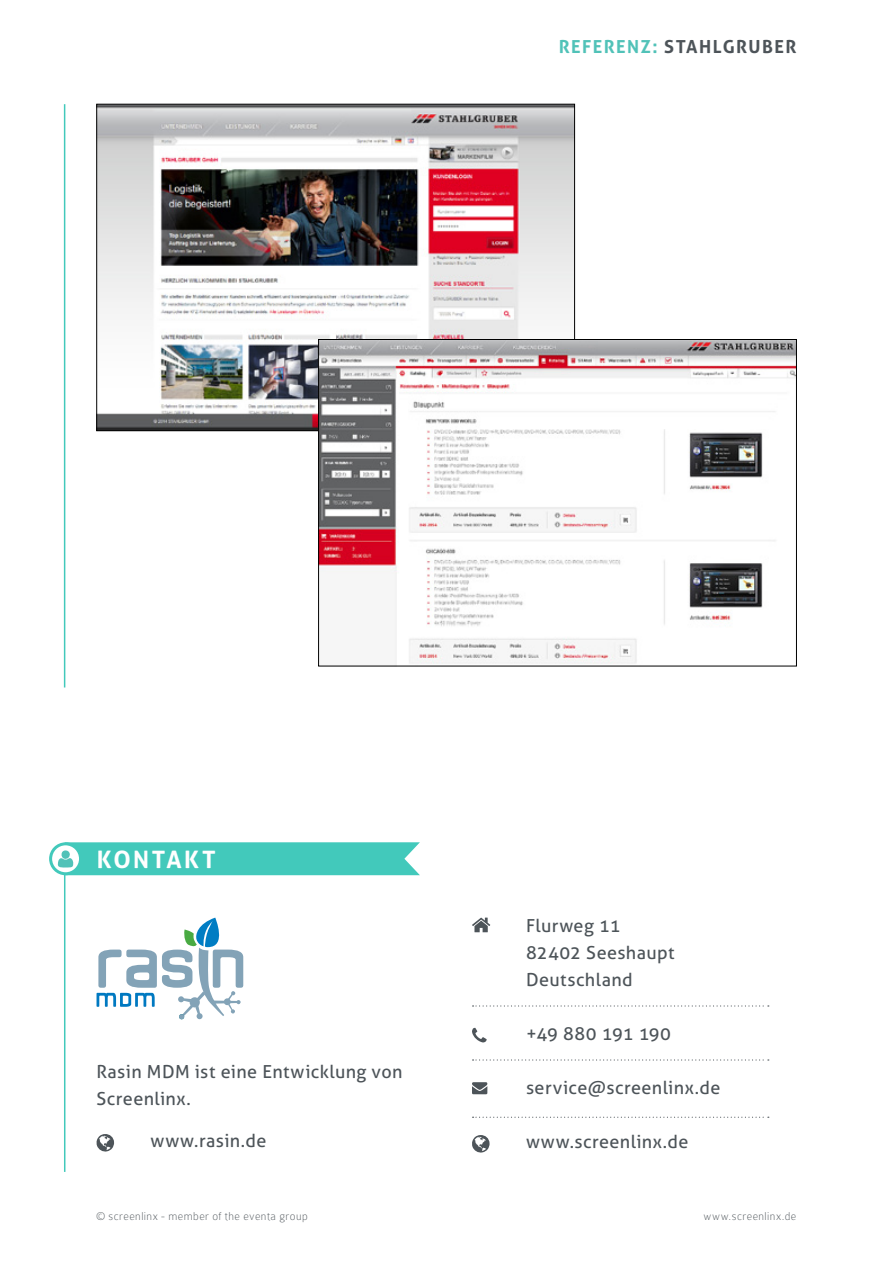
<style>
.page{position:relative;width:893px;height:1263px;background:#fff}
.page>*{position:absolute;margin:0;border:0;box-sizing:border-box;transform-origin:0 0}
.t1{font:700 24px "Aller";letter-spacing:.105em;color:#fff}
.t2{font:18px/27px "Aller";letter-spacing:.02em;color:#4d5459}
.t3{font:700 18px "Aller";letter-spacing:.08em;color:#4d5459}
.t4{font:18px "Aller";color:#4d5459}
.t5{font:100 12px "Colaborate";letter-spacing:.035em;color:#4d5459}
.s1{color:#51c2b8}
</style>
<div class="page">
<svg style="left:97px;top:917px;width:146px;height:102px"></svg>
<svg style="left:96px;top:1134px;width:18px;height:18px"></svg>
<svg style="left:472px;top:917px;width:18px;height:15px"></svg>
<svg style="left:473px;top:1005px;width:296px;height:1px"></svg>
<svg style="left:472px;top:1028px;width:15px;height:14px"></svg>
<svg style="left:473px;top:1059px;width:296px;height:1px"></svg>
<svg style="left:472px;top:1082px;width:16px;height:12px"></svg>
<svg style="left:473px;top:1117px;width:296px;height:1px"></svg>
<svg style="left:472px;top:1135px;width:18px;height:18px"></svg>
<svg style="left:51px;top:844px;width:30px;height:30px"></svg>
<div style="left:49px;top:842px;width:33px;height:33px;border:3px solid #42c9bb;border-radius:50%"></div>
<hr style="left:64px;top:873px;width:1px;height:299px;background:#42c9bb">
<svg style="left:58px;top:842px;width:362px;height:33px;background:#4ccbbe"></svg>
<hr style="left:64px;top:104px;width:1px;height:583px;background:#42c9bb">
<img style="left:99px;top:106px;width:474px;height:323px">
<img style="left:320px;top:341px;width:475px;height:323px">
<div style="left:318px;top:339px;width:479px;height:327px;border:1px solid #000"></div>
<p class="t3" style="left:559px;top:36px;width:238px"><span class="s1">REFERENZ:</span> STAHLGRUBER</p>
<h1 class="t1" style="left:97px;top:845px;width:120px">KONTAKT</h1>
<p class="t2" style="left:97px;top:1058px;width:307px">Rasin MDM ist eine Entwicklung von<br>Screenlinx.</p>
<p class="t2" style="left:151px;top:1127px;width:118px">www.rasin.de</p>
<p class="t2" style="left:526px;top:912px;width:150px">Flurweg 11<br>82402 Seeshaupt<br>Deutschland</p>
<p class="t4" style="left:526px;top:1023px;width:147px">+49 880 191 190</p>
<p class="t2" style="left:526px;top:1074px;width:196px">service@screenlinx.de</p>
<p class="t2" style="left:526px;top:1128px;width:164px">www.screenlinx.de</p>
<p class="t5" style="left:97px;top:1210px;width:213px">© screenlinx - member of the eventa group</p>
<p class="t5" style="left:703px;top:1210px;width:94px">www.screenlinx.de</p>
</div>
